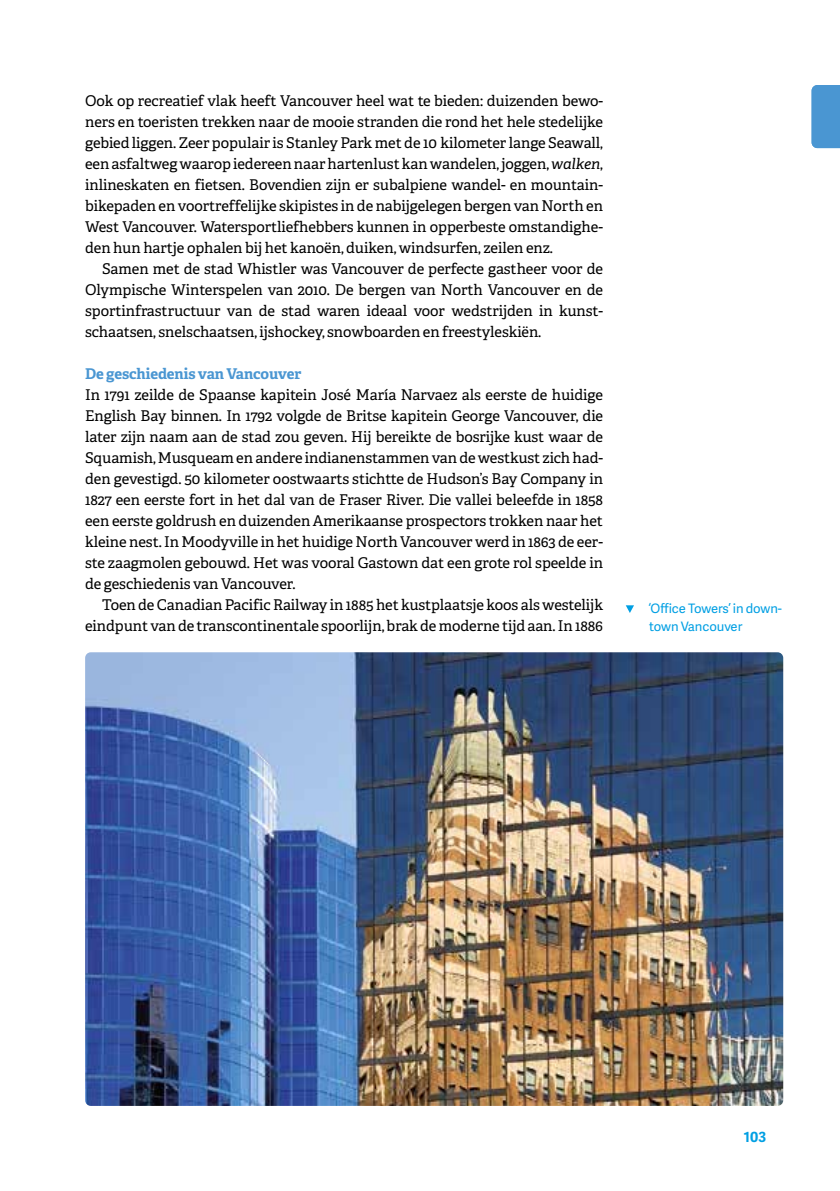
<style>
.page{position:relative;width:840px;height:1191px;background:#fff}
.page>*{position:absolute;margin:0;border:0;box-sizing:border-box;transform-origin:0 0}
.t1{font:14.8px/21px "Adelle";letter-spacing:-.005em;color:#000;text-align:justify}
.t2{font:700 14.8px "Adelle";letter-spacing:-.005em;color:#4a96d2}
.t3{font:700 14px "Adelle Sans";color:#009fe3}
.t4{font:13px/17.6px "Adelle Sans";letter-spacing:-.005em;color:#009fe3}
.s1{font-style:italic}
</style>
<div class="page">
<img style="left:85px;top:652px;width:697px;height:454px">
<svg style="left:625px;top:605px;width:8px;height:8px"></svg>
<div style="left:811px;top:85px;width:28px;height:63px;background:#4a96d2"></div>
<p class="t1" style="left:85px;top:91px;width:519px">Ook op recreatief vlak heeft Vancouver heel wat te bieden: duizenden bewo&shy;ners en toeristen trekken naar de mooie stranden die rond het hele stedelijke gebied liggen. Zeer populair is Stanley Park met de 10 kilometer lange Seawall, een asfaltweg waarop iedereen naar hartenlust kan wandelen, joggen, <span class="s1">walken</span>, inlineskaten en fietsen. Bovendien zijn er subalpiene wandel- en mountain&shy;bikepaden en voortreffelijke skipistes in de nabijgelegen bergen van North en West Vancouver. Watersportliefhebbers kunnen in opperbeste omstandighe&shy;den hun hartje ophalen bij het kanoën, duiken, windsurfen, zeilen enz.</p>
<p class="t1" style="left:85px;top:259px;width:519px;text-indent:17px">Samen met de stad Whistler was Vancouver de perfecte gastheer voor de Olympische Winterspelen van 2010. De bergen van North Vancouver en de sportinfrastructuur van de stad waren ideaal voor wedstrijden in kunst&shy;schaatsen, snelschaatsen, ijshockey, snowboarden en freestyleskiën.</p>
<p class="t2" style="left:85px;top:364px;width:218px">De geschiedenis van Vancouver</p>
<p class="t1" style="left:85px;top:385px;width:519px">In 1791 zeilde de Spaanse kapitein José María Narvaez als eerste de huidige English Bay binnen. In 1792 volgde de Britse kapitein George Vancouver, die later zijn naam aan de stad zou geven. Hij bereikte de bosrijke kust waar de Squamish, Musqueam en andere indianenstammen van de westkust zich had&shy;den gevestigd. 50 kilometer oostwaarts stichtte de Hudson’s Bay Company in 1827 een eerste fort in het dal van de Fraser River. Die vallei beleefde in 1858 een eerste goldrush en duizenden Amerikaanse prospectors trokken naar het kleine nest. In Moodyville in het huidige North Vancouver werd in 1863 de eer&shy;ste zaagmolen gebouwd. Het was vooral Gastown dat een grote rol speelde in de geschiedenis van Vancouver.</p>
<p class="t1" style="left:85px;top:595px;width:519px;text-align:right">Toen de Canadian Pacific Railway in 1885 het kustplaatsje koos als westelijk eindpunt van de transcontinentale spoorlijn, brak de moderne tijd aan. In 1886</p>
<p class="t4" style="left:648px;top:599px;width:135px">‘Office Towers’ in down&shy;town Vancouver</p>
<p class="t3" style="left:743px;top:1126px;width:24px">103</p>
</div>
